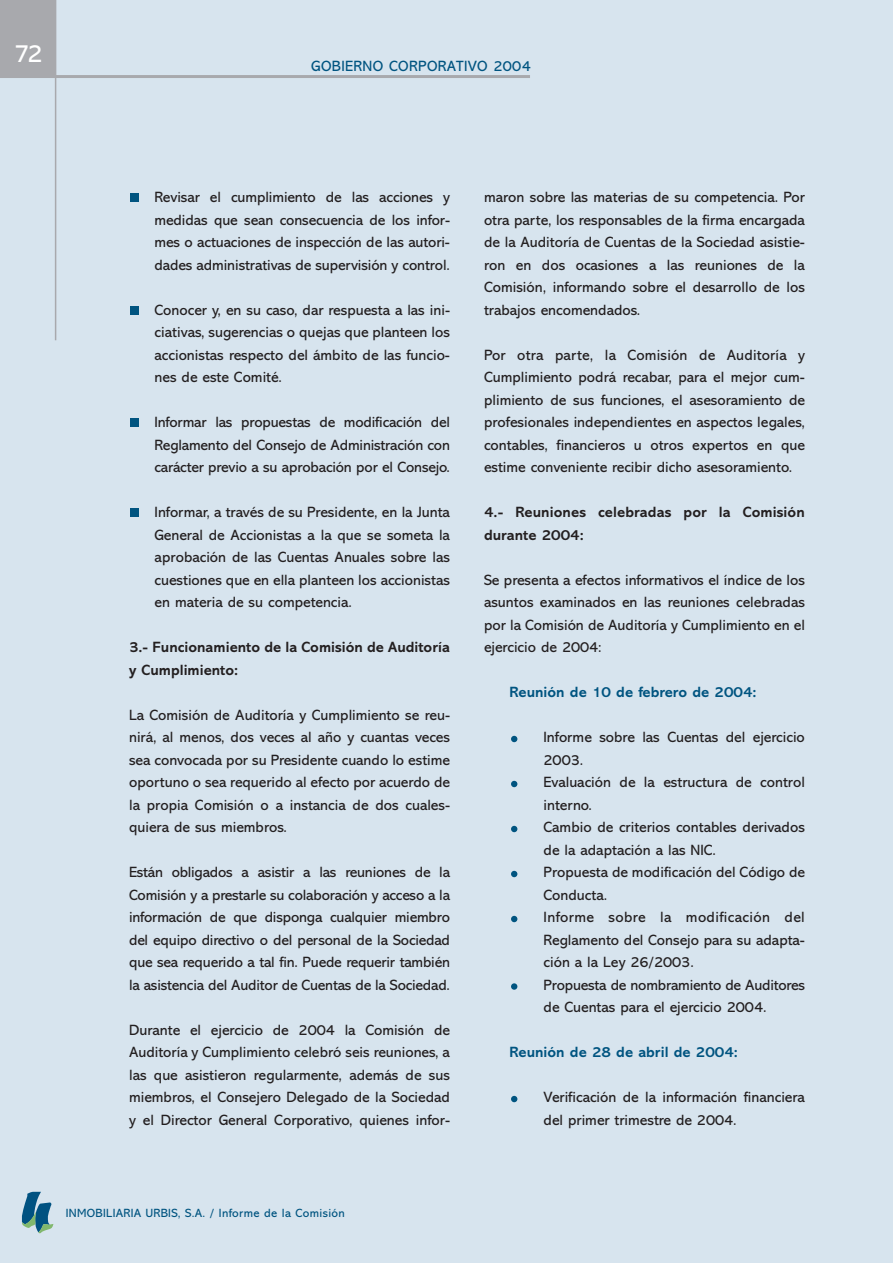
<style>
.page{position:relative;width:893px;height:1263px;background:#d7e4ee}
.page>*{position:absolute;margin:0;border:0;box-sizing:border-box;transform-origin:0 0}
.t1{font:25.5px "Abadi";color:#fff}
.t2{font:15px/22.5px "Abadi";color:#231f20;text-align:justify}
.t3{font:700 15px/22.5px "Abadi";color:#231f20}
.t4{font:700 15px "Abadi";color:#005480}
.t5{font:15px "Abadi";letter-spacing:.025em;color:#005480}
.t6{font:12px "Abadi";letter-spacing:.025em;color:#005480}
</style>
<div class="page">
<div style="left:0;top:0;width:56px;height:76px;background:#a8a9ad"></div>
<hr style="left:0;top:75px;width:530px;height:3px;background:#a8a9ad">
<hr style="left:55px;top:0;width:1px;height:340px;background:#a8a9ad">
<svg style="left:22px;top:1192px;width:31px;height:41px"></svg>
<svg style="left:511px;top:1096px;width:6px;height:6px"></svg>
<div style="left:511px;top:983px;width:6px;height:7px;background:#005480;border-radius:50%"></div>
<svg style="left:511px;top:916px;width:6px;height:6px"></svg>
<svg style="left:511px;top:871px;width:6px;height:6px"></svg>
<svg style="left:511px;top:826px;width:6px;height:6px"></svg>
<svg style="left:511px;top:781px;width:6px;height:6px"></svg>
<svg style="left:511px;top:736px;width:6px;height:6px"></svg>
<div style="left:131px;top:509px;width:8px;height:8px;background:#005480"></div>
<div style="left:131px;top:419px;width:8px;height:8px;background:#005480"></div>
<div style="left:131px;top:306px;width:8px;height:9px;background:#005480"></div>
<div style="left:131px;top:194px;width:8px;height:8px;background:#005480"></div>
<h1 class="t1" style="left:14px;top:44px;width:30px">72</h1>
<p class="t5" style="left:311px;top:61px;width:221px">GOBIERNO CORPORATIVO 2004</p>
<p class="t2" style="left:155px;top:187px;width:297px">Revisar el cumplimiento de las acciones y medidas que sean consecuencia de los infor&shy;mes o actuaciones de inspección de las autori&shy;dades administrativas de supervisión y control.</p>
<p class="t2" style="left:155px;top:300px;width:297px">Conocer y, en su caso, dar respuesta a las ini&shy;ciativas, sugerencias o quejas que planteen los accionistas respecto del ámbito de las funcio&shy;nes de este Comité.</p>
<p class="t2" style="left:155px;top:412px;width:297px">Informar las propuestas de modificación del Reglamento del Consejo de Administración con carácter previo a su aprobación por el Consejo.</p>
<p class="t2" style="left:155px;top:502px;width:297px">Informar, a través de su Presidente, en la Junta General de Accionistas a la que se someta la aprobación de las Cuentas Anuales sobre las cuestiones que en ella planteen los accionistas en materia de su competencia.</p>
<p class="t3" style="left:129px;top:638px;width:322px">3.- Funcionamiento de la Comisión de Auditoría y Cumplimiento:</p>
<p class="t2" style="left:129px;top:705px;width:322px">La Comisión de Auditoría y Cumplimiento se reu&shy;nirá, al menos, dos veces al año y cuantas veces sea convocada por su Presidente cuando lo estime oportuno o sea requerido al efecto por acuerdo de la propia Comisión o a instancia de dos cuales&shy;quiera de sus miembros.</p>
<p class="t2" style="left:129px;top:862px;width:323px">Están obligados a asistir a las reuniones de la Comisión y a prestarle su colaboración y acceso a la información de que disponga cualquier miembro del equipo directivo o del personal de la Sociedad que sea requerido a tal fin. Puede requerir también la asistencia del Auditor de Cuentas de la Sociedad.</p>
<p class="t2" style="left:129px;top:1020px;width:322px">Durante el ejercicio de 2004 la Comisión de Auditoría y Cumplimiento celebró seis reuniones, a las que asistieron regularmente, además de sus miembros, el Consejero Delegado de la Sociedad y el Director General Corporativo, quienes infor-</p>
<p class="t6" style="left:66px;top:1209px;width:280px">INMOBILIARIA URBIS, S.A. / Informe de la Comisión</p>
<p class="t2" style="left:484px;top:187px;width:322px">maron sobre las materias de su competencia. Por otra parte, los responsables de la firma encargada de la Auditoría de Cuentas de la Sociedad asistie&shy;ron en dos ocasiones a las reuniones de la Comisión, informando sobre el desarrollo de los trabajos encomendados.</p>
<p class="t2" style="left:484px;top:345px;width:323px">Por otra parte, la Comisión de Auditoría y Cumplimiento podrá recabar, para el mejor cum&shy;plimiento de sus funciones, el asesoramiento de profesionales independientes en aspectos legales, contables, financieros u otros expertos en que estime conveniente recibir dicho asesoramiento.</p>
<p class="t3" style="left:484px;top:503px;width:322px">4.- Reuniones celebradas por la Comisión durante 2004:</p>
<p class="t2" style="left:484px;top:570px;width:322px">Se presenta a efectos informativos el índice de los asuntos examinados en las reuniones celebradas por la Comisión de Auditoría y Cumplimiento en el ejercicio de 2004:</p>
<p class="t4" style="left:509px;top:687px;width:249px">Reunión de 10 de febrero de 2004:</p>
<p class="t2" style="left:544px;top:727px;width:263px;text-align:left">Informe sobre las Cuentas del ejercicio<br>2003.<br>Evaluación de la estructura de control interno.<br>Cambio de criterios contables derivados de la adaptación a las NIC.<br>Propuesta de modificación del Código de<br>Conducta.<br>Informe sobre la modificación del<br>Reglamento del Consejo para su adapta&shy;ción a la Ley 26/2003.<br>Propuesta de nombramiento de Auditores de Cuentas para el ejercicio 2004.</p>
<p class="t4" style="left:509px;top:1047px;width:230px">Reunión de 28 de abril de 2004:</p>
<p class="t2" style="left:544px;top:1087px;width:263px">Verificación de la información financiera del primer trimestre de 2004.</p>
</div>
